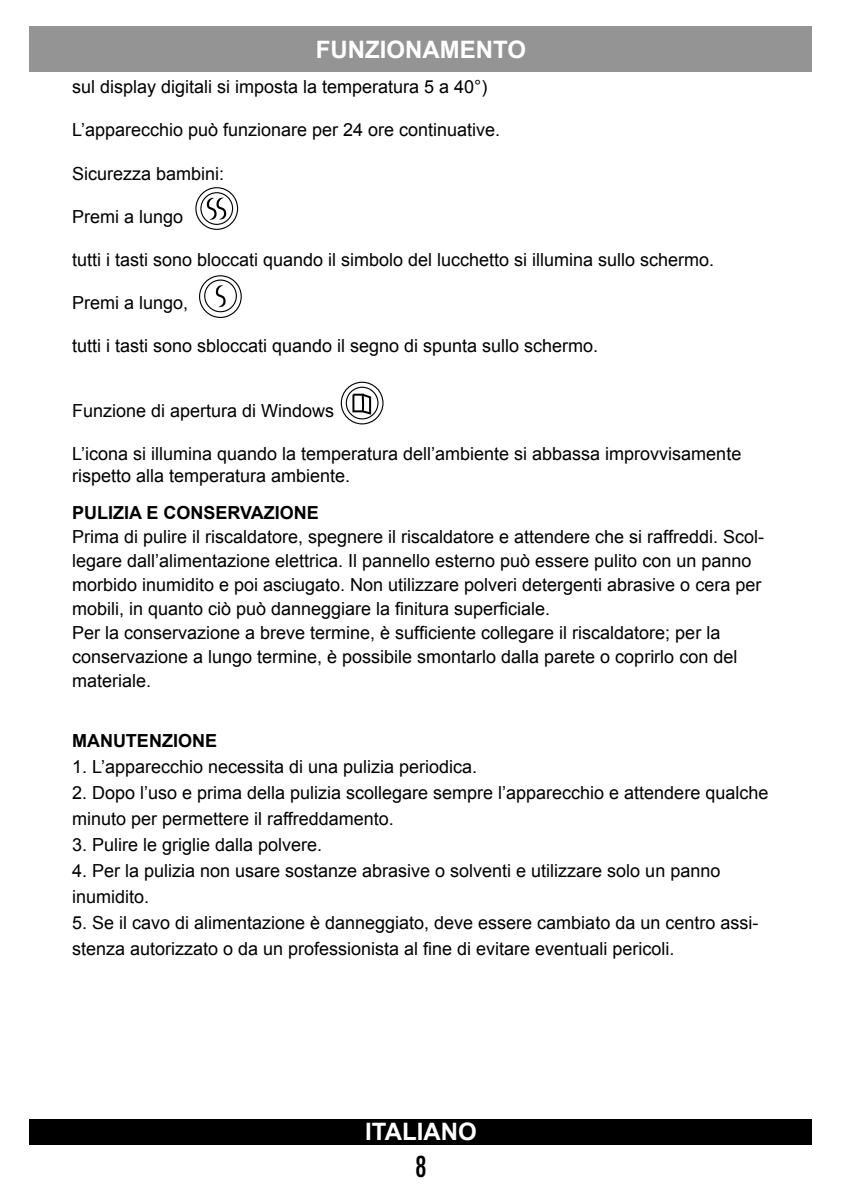
<style>
.page{position:relative;width:842px;height:1191px;background:#fff}
.page>*{position:absolute;margin:0;border:0;box-sizing:border-box;transform-origin:0 0}
.t1{font:500 condensed 28px "Futura";color:#000}
.t2{font:700 24px "Arial";color:#fff}
.t3{font:18px/24px "Arial";color:#000}
.t4{font:700 18px "Arial";color:#000}
</style>
<div class="page">
<div style="left:30px;top:1119px;width:782px;height:25px;background:#000"></div>
<svg style="left:195px;top:187px;width:43px;height:43px"></svg>
<svg style="left:199px;top:275px;width:43px;height:43px"></svg>
<svg style="left:341px;top:382px;width:42px;height:42px"></svg>
<div style="left:30px;top:27px;width:782px;height:45px;background:#949494"></div>
<p class="t2" style="left:316px;top:34px;width:212px">FUNZIONAMENTO</p>
<p class="t3" style="left:72px;top:75px;width:417px">sul display digitali si imposta la temperatura 5 a 40°)</p>
<p class="t3" style="left:72px;top:118px;width:430px">L’apparecchio può funzionare per 24 ore continuative.</p>
<p class="t3" style="left:72px;top:161px;width:154px">Sicurezza bambini:</p>
<p class="t3" style="left:72px;top:205px;width:113px">Premi a lungo</p>
<p class="t3" style="left:72px;top:248px;width:644px">tutti i tasti sono bloccati quando il simbolo del lucchetto si illumina sullo schermo.</p>
<p class="t3" style="left:72px;top:291px;width:118px">Premi a lungo,</p>
<p class="t3" style="left:72px;top:334px;width:528px">tutti i tasti sono sbloccati quando il segno di spunta sullo schermo.</p>
<p class="t3" style="left:72px;top:399px;width:264px">Funzione di apertura di Windows</p>
<p class="t3" style="left:72px;top:443px;width:671px;line-height:21.6px">L’icona si illumina quando la temperatura dell’ambiente si abbassa improvvisamente rispetto alla temperatura ambiente.</p>
<p class="t4" style="left:72px;top:500px;width:248px">PULIZIA E CONSERVAZIONE</p>
<p class="t3" style="left:72px;top:524px;width:693px">Prima di pulire il riscaldatore, spegnere il riscaldatore e attendere che si raffreddi. Scol&shy;legare dall’alimentazione elettrica. Il pannello esterno può essere pulito con un panno morbido inumidito e poi asciugato. Non utilizzare polveri detergenti abrasive o cera per mobili, in quanto ciò può danneggiare la finitura superficiale.</p>
<p class="t3" style="left:72px;top:620px;width:667px">Per la conservazione a breve termine, è sufficiente collegare il riscaldatore; per la conservazione a lungo termine, è possibile smontarlo dalla parete o coprirlo con del materiale.</p>
<p class="t4" style="left:72px;top:729px;width:146px">MANUTENZIONE</p>
<p class="t3" style="left:72px;top:755px;width:407px">1. L’apparecchio necessita di una pulizia periodica.</p>
<p class="t3" style="left:72px;top:780px;width:698px;line-height:26px">2. Dopo l’uso e prima della pulizia scollegare sempre l’apparecchio e attendere qualche minuto per permettere il raffreddamento.</p>
<p class="t3" style="left:72px;top:833px;width:252px">3. Pulire le griglie dalla polvere.</p>
<p class="t3" style="left:72px;top:858px;width:650px;line-height:26px">4. Per la pulizia non usare sostanze abrasive o solventi e utilizzare solo un panno inumidito.</p>
<p class="t3" style="left:72px;top:910px;width:688px;line-height:26px">5. Se il cavo di alimentazione è danneggiato, deve essere cambiato da un centro assi&shy;stenza autorizzato o da un professionista al fine di evitare eventuali pericoli.</p>
<h2 class="t2" style="left:365px;top:1116px;width:113px">ITALIANO</h2>
<h1 class="t1" style="left:415px;top:1148px;width:13px">8</h1>
</div>
